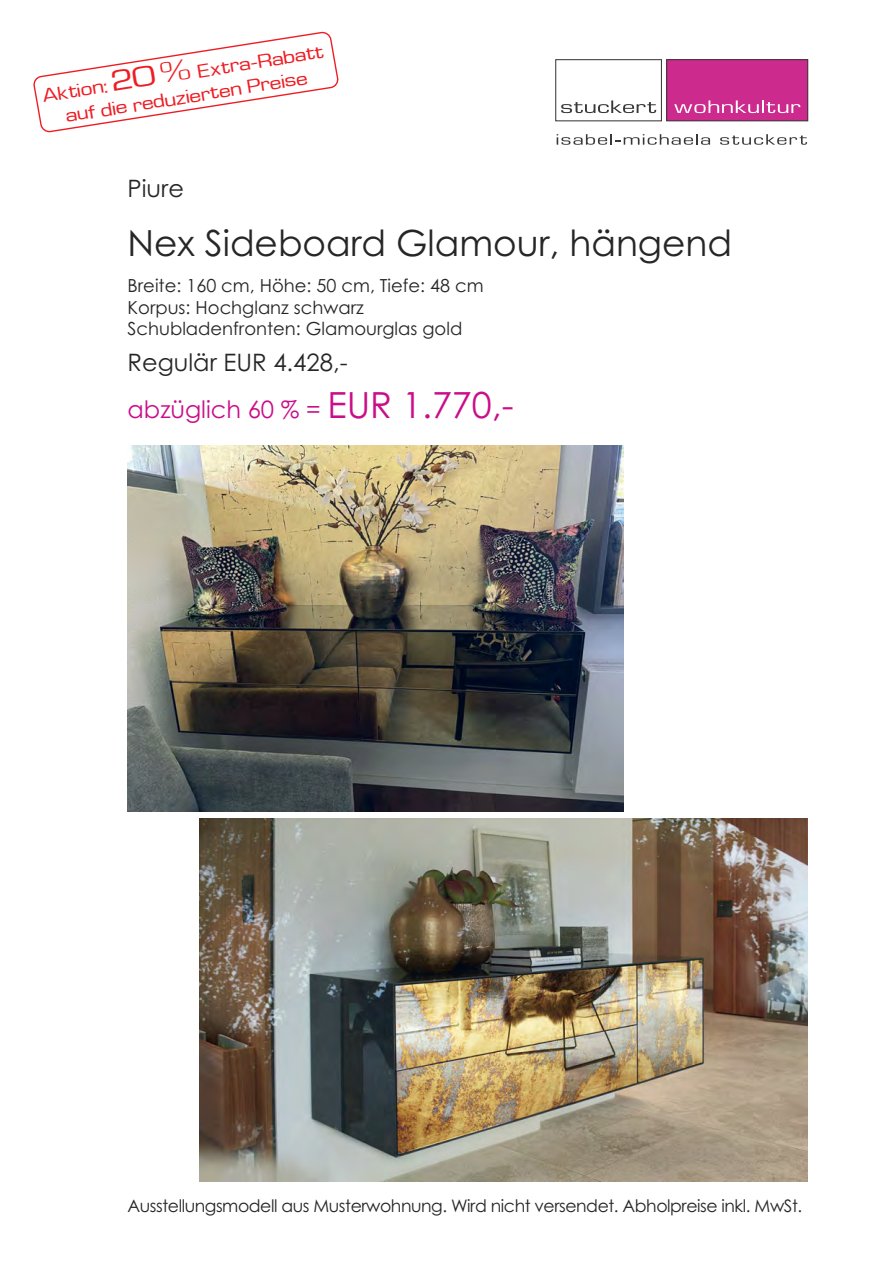
<style>
.page{position:relative;width:893px;height:1263px;background:#fff}
.page>*{position:absolute;margin:0;border:0;box-sizing:border-box;transform-origin:0 0}
.t1{font:36px "Century Gothic";color:#272627}
.t2{font:24px/46.5px "Century Gothic";color:#272627}
.t3{font:19.5px/23.4px "Waukegan LDO Extended";color:#ee1d23;text-align:center}
.t4{font:18px/21.6px "Century Gothic";color:#272627}
.t5{font:17.25px "Century Gothic";letter-spacing:-.025em;color:#272627}
.s1{font-size:30px}
.s2{color:#ca0d89}
.s3{font-size:36px;color:#ca0d89}
</style>
<div class="page">
<div style="left:555px;top:59px;width:107px;height:62px;border:1px solid #393838"></div>
<div style="left:667px;top:60px;width:141px;height:61px;background:#cc2b8d"></div>
<div style="left:666px;top:59px;width:142px;height:62px;border:1px solid #393838"></div>
<svg style="left:561px;top:100px;width:95px;height:13px"></svg>
<svg style="left:674px;top:100px;width:126px;height:13px"></svg>
<svg style="left:557px;top:134px;width:153px;height:11px"></svg>
<svg style="left:720px;top:134px;width:87px;height:11px"></svg>
<img style="left:128px;top:445px;width:495px;height:366px">
<img style="left:200px;top:819px;width:608px;height:362px">
<svg style="left:33px;top:31px;width:306px;height:102px"></svg>
<p class="t3" style="left:41px;top:84px;width:286px;rotate:-9deg">Aktion: <span class="s1">20 %</span> Extra-Rabatt auf die reduzierten Preise</p>
<h2 class="t2" style="left:128px;top:165px;width:58px">Piure</h2>
<h1 class="t1" style="left:128px;top:223px;width:606px">Nex Sideboard Glamour, hängend</h1>
<p class="t4" style="left:128px;top:275px;width:358px">Breite: 160 cm, Höhe: 50 cm, Tiefe: 48 cm<br>Korpus: Hochglanz schwarz<br>Schubladenfronten: Glamourglas gold</p>
<h2 class="t2" style="left:128px;top:340px;width:388px">Regulär EUR 4.428,-<br><span class="s2">abzüglich 60 % =</span> <span class="s3">EUR 1.770,-</span></h2>
<p class="t5" style="left:128px;top:1196px;width:676px">Ausstellungsmodell aus Musterwohnung. Wird nicht versendet. Abholpreise inkl. MwSt.</p>
</div>
